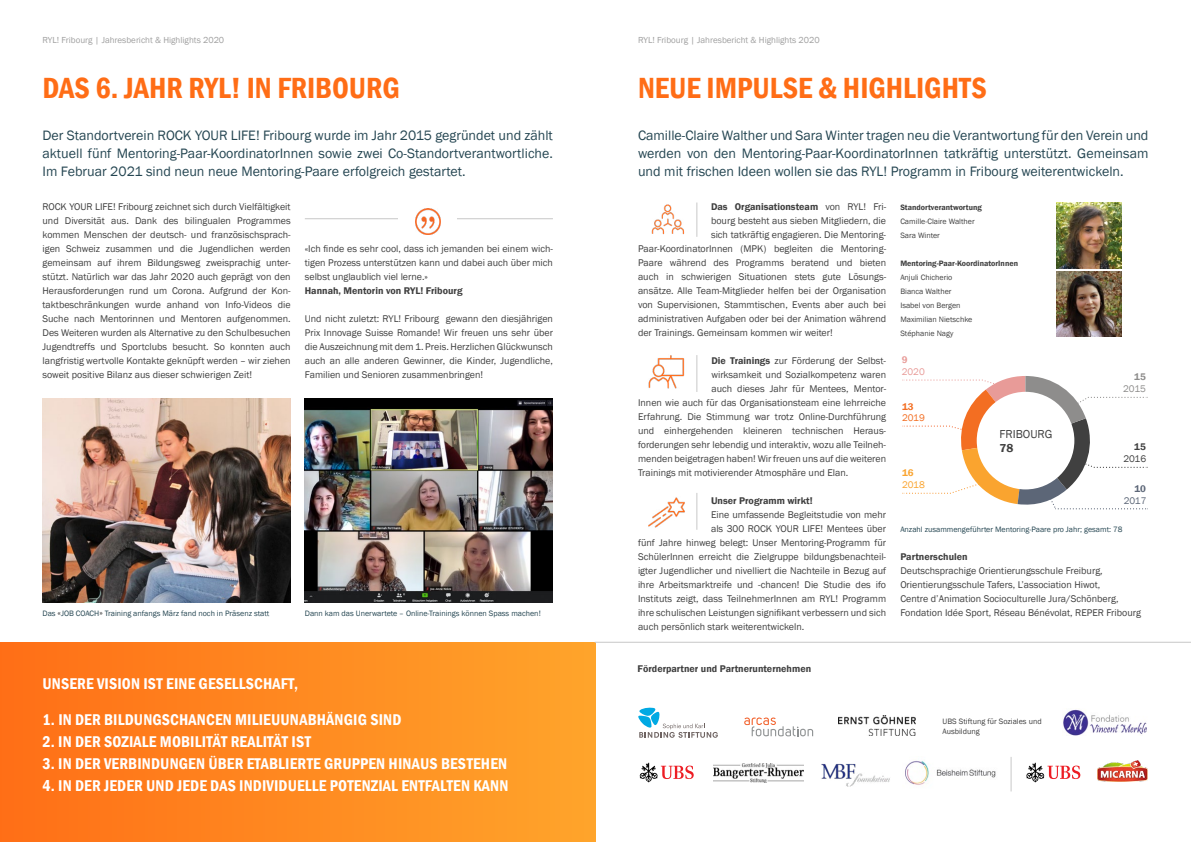
<style>
.page{position:relative;width:1191px;height:842px;background:#fff}
.page>*{position:absolute;margin:0;border:0;box-sizing:border-box;transform-origin:0 0}
.t1{font:600 condensed 30px "Franklin Gothic";color:#ff6d16}
.t2{font:600 condensed 16px "Franklin Gothic";letter-spacing:.01em;color:#fff}
.t3{font:14px/18px "Franklin Gothic";color:#254652;text-align:justify}
.t4{font:11.9px "Franklin Gothic";color:#404040}
.t5{font:600 11.9px "Franklin Gothic";color:#404040}
.t6{font:10px/14px "Franklin Gothic";color:#404040;text-align:justify}
.t7{font:600 10px "Franklin Gothic";color:#404040}
.t8{font:9.9px "Franklin Gothic";color:#8e8d8c}
.t9{font:9.9px "Franklin Gothic";color:#404040}
.t10{font:9.9px "Franklin Gothic";color:#f36e22}
.t11{font:9.9px "Franklin Gothic";color:#faa42f}
.t12{font:9.9px "Franklin Gothic";color:#5c6677}
.t13{font:9.9px "Franklin Gothic";color:#e89b98}
.t14{font:600 9.9px "Franklin Gothic";color:#8e8d8c}
.t15{font:600 9.9px "Franklin Gothic";color:#404040}
.t16{font:600 9.9px "Franklin Gothic";color:#f36e22}
.t17{font:600 9.9px "Franklin Gothic";color:#faa42f}
.t18{font:600 9.9px "Franklin Gothic";color:#5c6677}
.t19{font:600 9.9px "Franklin Gothic";color:#e89b98}
.t20{font:9px "Franklin Gothic";color:#9f9f9f}
.t21{font:8px "Franklin Gothic";color:#254652}
.t22{font:8px/14px "Franklin Gothic";color:#404040}
.t23{font:600 8px "Franklin Gothic";color:#404040}
.s1{font-size:10px;color:#404040}
.s2{font-weight:400}
.s3{font-weight:600}
</style>
<div class="page">
<div style="left:0;top:642px;width:595px;height:200px;background:linear-gradient(to right,#ff6e17,#ffa52b)"></div>
<hr style="left:696px;top:355px;width:1px;height:37px;background:#c8c8c8">
<img style="left:648px;top:355px;width:37px;height:34px">
<hr style="left:696px;top:493px;width:1px;height:37px;background:#c8c8c8">
<img style="left:649px;top:497px;width:36px;height:31px">
<hr style="left:696px;top:202px;width:1px;height:35px;background:#c8c8c8">
<img style="left:651px;top:204px;width:34px;height:30px">
<img style="left:1056px;top:272px;width:65px;height:65px">
<img style="left:43px;top:399px;width:248px;height:203px">
<img style="left:305px;top:399px;width:248px;height:203px">
<hr style="left:305px;top:218px;width:248px;height:1px;background:#c8c8c8">
<div style="left:398px;top:203px;width:59px;height:35px;background:#fff"></div>
<img style="left:415px;top:208px;width:26px;height:26px">
<hr style="left:594px;top:642px;width:597px;height:1px;background:#c8c8c8">
<img style="left:1056px;top:203px;width:65px;height:65px">
<svg style="left:1026px;top:763px;width:54px;height:19px"></svg>
<img style="left:1097px;top:760px;width:50px;height:22px">
<img style="left:1063px;top:709px;width:84px;height:26px">
<hr style="left:1010px;top:757px;width:1px;height:34px;background:#c8c8c8">
<svg style="left:744px;top:717px;width:69px;height:19px"></svg>
<img style="left:838px;top:716px;width:77px;height:19px">
<img style="left:713px;top:764px;width:90px;height:18px">
<svg style="left:638px;top:708px;width:80px;height:30px"></svg>
<svg style="left:640px;top:763px;width:53px;height:19px"></svg>
<img style="left:821px;top:763px;width:69px;height:24px">
<img style="left:905px;top:761px;width:91px;height:24px">
<svg style="left:902px;top:376px;width:246px;height:133px"></svg>
<div style="left:976px;top:392px;width:98px;height:97px;background:#fff;border-radius:50%"></div>
<p class="t20" style="left:43px;top:34px;width:183px">RYL! Fribourg | Jahresbericht &amp; Highlights 2020</p>
<p class="t20" style="left:638px;top:34px;width:183px">RYL! Fribourg | Jahresbericht &amp; Highlights 2020</p>
<h1 class="t1" style="left:43px;top:68px;width:359px">DAS 6. JAHR RYL! IN FRIBOURG</h1>
<h1 class="t1" style="left:638px;top:68px;width:350px">NEUE IMPULSE &amp; HIGHLIGHTS</h1>
<p class="t3" style="left:43px;top:127px;width:512px">Der Standortverein ROCK YOUR LIFE! Fribourg wurde im Jahr 2015 gegründet und zählt aktuell fünf Mentoring-Paar-KoordinatorInnen sowie zwei Co-Standortverantwortliche.<br>Im Februar 2021 sind neun neue Mentoring-Paare erfolgreich gestartet.</p>
<p class="t3" style="left:638px;top:127px;width:512px">Camille-Claire Walther und Sara Winter tragen neu die Verantwortung für den Verein und werden von den Mentoring-Paar-KoordinatorInnen tatkräftig unterstützt. Gemeinsam und mit frischen Ideen wollen sie das RYL! Programm in Fribourg weiterentwickeln.</p>
<p class="t6" style="left:43px;top:200px;width:250px">ROCK YOUR LIFE! Fribourg zeichnet sich durch Vielfältigkeit und Diversität aus. Dank des bilingualen Programmes kommen Menschen der deutsch- und französischsprach&shy;igen Schweiz zusammen und die Jugendlichen werden gemeinsam auf ihrem Bildungsweg zweisprachig unter&shy;stützt. Natürlich war das Jahr 2020 auch geprägt von den Herausforderungen rund um Corona. Aufgrund der Kon&shy;taktbeschränkungen wurde anhand von Info-Videos die Suche nach Mentorinnen und Mentoren aufgenommen.<br>Des Weiteren wurden als Alternative zu den Schulbesuchen Jugendtreffs und Sportclubs besucht. So konnten auch langfristig wertvolle Kontakte geknüpft werden – wir ziehen soweit positive Bilanz aus dieser schwierigen Zeit!</p>
<p class="t6" style="left:305px;top:242px;width:250px">«Ich finde es sehr cool, dass ich jemanden bei einem wich&shy;tigen Prozess unterstützen kann und dabei auch über mich selbst unglaublich viel lerne.»</p>
<p class="t7" style="left:305px;top:285px;width:159px">Hannah, Mentorin von RYL! Fribourg</p>
<p class="t6" style="left:305px;top:312px;width:250px">Und nicht zuletzt: RYL! Fribourg gewann den diesjährigen Prix Innovage Suisse Romande! Wir freuen uns sehr über die Auszeichnung mit dem 1. Preis. Herzlichen Glückwunsch auch an alle anderen Gewinner, die Kinder, Jugendliche, Familien und Senioren zusammenbringen!</p>
<p class="t21" style="left:43px;top:608px;width:228px">Das <span class="s1">«</span>JOB COACH<span class="s1">»</span> Training anfangs März fand noch in Präsenz statt</p>
<p class="t21" style="left:305px;top:608px;width:237px">Dann kam das Unerwartete – Online-Trainings können Spass machen!</p>
<h2 class="t2" style="left:43px;top:673px;width:257px">UNSERE VISION IST EINE GESELLSCHAFT,</h2>
<h2 class="t2" style="left:43px;top:709px;width:360px">1. IN DER BILDUNGSCHANCEN MILIEUUNABHÄNGIG SIND</h2>
<h2 class="t2" style="left:43px;top:731px;width:270px">2. IN DER SOZIALE MOBILITÄT REALITÄT IST</h2>
<h2 class="t2" style="left:43px;top:753px;width:466px">3. IN DER VERBINDUNGEN ÜBER ETABLIERTE GRUPPEN HINAUS BESTEHEN</h2>
<h2 class="t2" style="left:43px;top:775px;width:467px">4. IN DER JEDER UND JEDE DAS INDIVIDUELLE POTENZIAL ENTFALTEN KANN</h2>
<p class="t7" style="left:711px;top:201px;width:177px">Das Organisationsteam <span class="s2">von RYL! Fri-</span></p>
<p class="t6" style="left:711px;top:214px;width:177px">bourg besteht aus sieben Mitgliedern, die</p>
<p class="t6" style="left:711px;top:228px;width:177px">sich tatkräftig engagieren. Die Mentoring-</p>
<p class="t6" style="left:638px;top:242px;width:250px">Paar-KoordinatorInnen (MPK) begleiten die Mentoring-</p>
<p class="t6" style="left:638px;top:256px;width:250px">Paare während des Programms beratend und bieten</p>
<p class="t6" style="left:638px;top:270px;width:250px">auch in schwierigen Situationen stets gute Lösungs-</p>
<p class="t6" style="left:638px;top:284px;width:250px">ansätze. Alle Team-Mitglieder helfen bei der Organisation</p>
<p class="t6" style="left:638px;top:298px;width:250px">von Supervisionen, Stammtischen, Events aber auch bei</p>
<p class="t6" style="left:638px;top:312px;width:250px">administrativen Aufgaben oder bei der Animation während</p>
<p class="t6" style="left:638px;top:326px;width:196px">der Trainings. Gemeinsam kommen wir weiter!</p>
<p class="t6" style="left:711px;top:354px;width:176px"><span class="s3">Die Trainings</span> zur Förderung der Selbst-</p>
<p class="t6" style="left:711px;top:368px;width:176px">wirksamkeit und Sozialkompetenz waren</p>
<p class="t6" style="left:711px;top:382px;width:176px">auch dieses Jahr für Mentees, Mentor-</p>
<p class="t6" style="left:638px;top:396px;width:250px">Innen wie auch für das Organisationsteam eine lehrreiche</p>
<p class="t6" style="left:638px;top:410px;width:250px">Erfahrung. Die Stimmung war trotz Online-Durchführung</p>
<p class="t6" style="left:638px;top:424px;width:250px">und einhergehenden kleineren technischen Heraus-</p>
<p class="t6" style="left:638px;top:438px;width:250px">forderungen sehr lebendig und interaktiv, wozu alle Teilneh-</p>
<p class="t6" style="left:638px;top:452px;width:250px">menden beigetragen haben! Wir freuen uns auf die weiteren</p>
<p class="t6" style="left:638px;top:466px;width:212px">Trainings mit motivierender Atmosphäre und Elan.</p>
<p class="t7" style="left:711px;top:495px;width:103px">Unser Programm wirkt!</p>
<p class="t6" style="left:711px;top:508px;width:177px">Eine umfassende Begleitstudie von mehr</p>
<p class="t6" style="left:711px;top:522px;width:177px">als 300 ROCK YOUR LIFE! Mentees über</p>
<p class="t6" style="left:638px;top:536px;width:250px">fünf Jahre hinweg belegt: Unser Mentoring-Programm für</p>
<p class="t6" style="left:638px;top:550px;width:250px">SchülerInnen erreicht die Zielgruppe bildungsbenachteil-</p>
<p class="t6" style="left:638px;top:564px;width:250px">igter Jugendlicher und nivelliert die Nachteile in Bezug auf</p>
<p class="t6" style="left:638px;top:578px;width:250px">ihre Arbeitsmarktreife und -chancen! Die Studie des ifo</p>
<p class="t6" style="left:638px;top:592px;width:250px">Instituts zeigt, dass TeilnehmerInnen am RYL! Programm</p>
<p class="t6" style="left:638px;top:606px;width:250px">ihre schulischen Leistungen signifikant verbessern und sich</p>
<p class="t6" style="left:638px;top:620px;width:168px">auch persönlich stark weiterentwickeln.</p>
<p class="t7" style="left:637px;top:663px;width:175px">Förderpartner und Partnerunternehmen</p>
<p class="t23" style="left:900px;top:202px;width:83px">Standortverantwortung</p>
<p class="t22" style="left:900px;top:215px;width:76px">Camille-Claire Walther<br>Sara Winter</p>
<p class="t23" style="left:900px;top:258px;width:119px">Mentoring-Paar-KoordinatorInnen</p>
<p class="t22" style="left:900px;top:271px;width:73px">Anjuli Chicherio<br>Bianca Walther<br>Isabel von Bergen<br>Maximilian Nietschke<br>Stéphanie Nagy</p>
<p class="t19" style="left:901px;top:354px;width:7px">9</p>
<p class="t13" style="left:901px;top:366px;width:25px">2020</p>
<p class="t16" style="left:902px;top:400px;width:13px">13</p>
<p class="t10" style="left:902px;top:412px;width:24px">2019</p>
<p class="t17" style="left:902px;top:467px;width:13px">16</p>
<p class="t11" style="left:902px;top:479px;width:24px">2018</p>
<p class="t4" style="left:999px;top:427px;width:54px">FRIBOURG</p>
<p class="t5" style="left:999px;top:441px;width:15px">78</p>
<p class="t14" style="left:1134px;top:371px;width:13px">15</p>
<p class="t8" style="left:1123px;top:382px;width:24px">2015</p>
<p class="t15" style="left:1134px;top:441px;width:13px">15</p>
<p class="t9" style="left:1123px;top:452px;width:24px">2016</p>
<p class="t18" style="left:1134px;top:482px;width:13px">10</p>
<p class="t12" style="left:1123px;top:494px;width:24px">2017</p>
<p class="t21" style="left:900px;top:524px;width:224px">Anzahl zusammengeführter Mentoring-Paare pro Jahr; gesamt: 78</p>
<p class="t7" style="left:900px;top:551px;width:69px">Partnerschulen</p>
<p class="t6" style="left:900px;top:564px;width:242px;text-align:left">Deutschsprachige Orientierungsschule Freiburg, Orientierungsschule Tafers, L’association Hiwot,<br>Centre d’Animation Socioculturelle Jura/Schönberg, Fondation Idée Sport, Réseau Bénévolat, REPER Fribourg</p>
<p class="t22" style="left:942px;top:716px;width:101px;line-height:10px">UBS Stiftung für Soziales und<br>Ausbildung</p>
</div>
